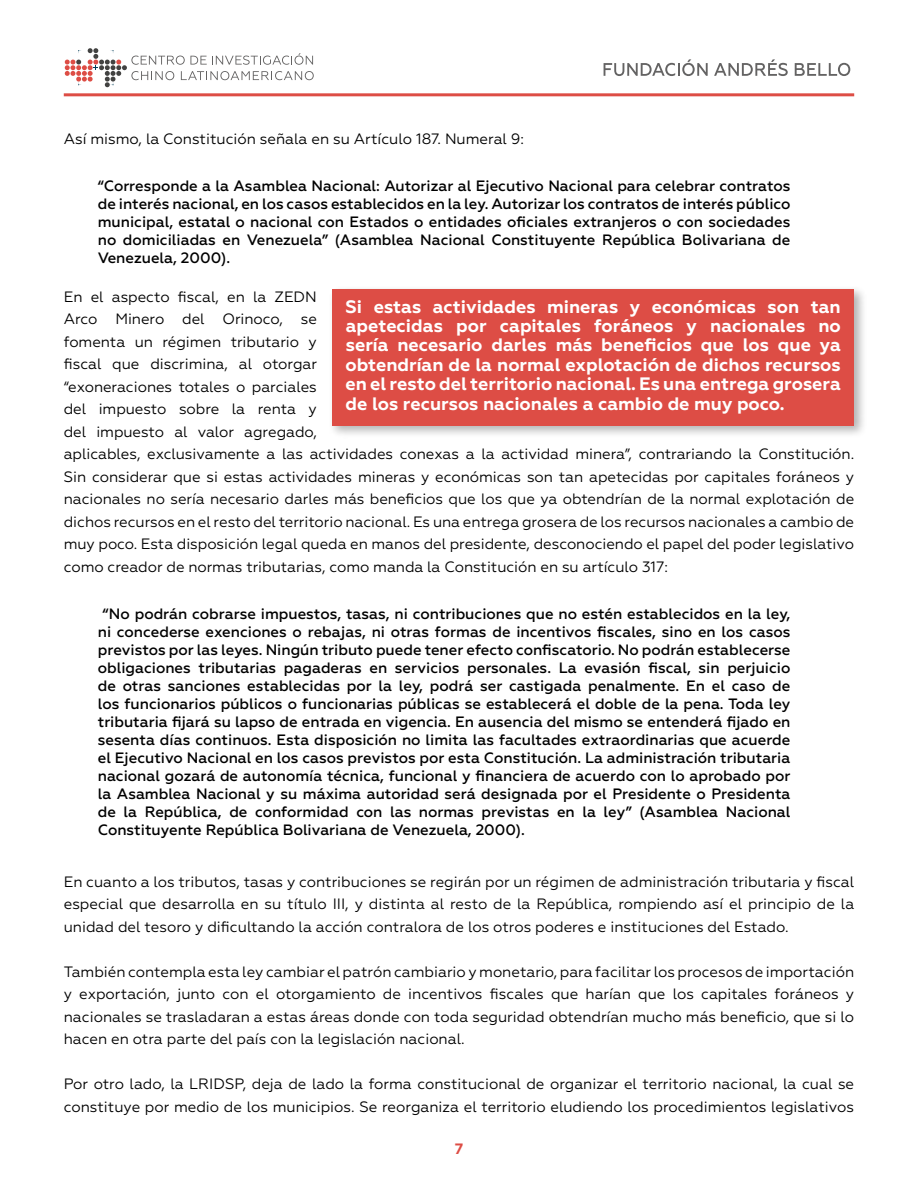
<style>
.page{position:relative;width:918px;height:1188px;background:#fff}
.page>*{position:absolute;margin:0;border:0;box-sizing:border-box;transform-origin:0 0}
.t1{font:700 18px/19.4px "Geometria";color:#fff;text-align:justify}
.t2{font:15px/22.5px "Geometria";letter-spacing:-.005em;color:#000}
.t3{font:500 15px/18px "Geometria";color:#000;text-align:justify}
.t4{font:700 15px "Geometria";color:#dd4d45}
</style>
<div class="page">
<svg style="left:65px;top:48px;width:249px;height:39px"></svg>
<svg style="left:604px;top:59px;width:104px;height:17px"></svg>
<svg style="left:714px;top:59px;width:74px;height:17px"></svg>
<svg style="left:795px;top:63px;width:55px;height:13px"></svg>
<hr style="left:64px;top:93px;width:790px;height:3px;background:#dd4d45">
<div style="left:329px;top:286px;width:538px;height:153px;background:#000;opacity:.3"></div>
<div style="left:332px;top:290px;width:522px;height:136px;background:#dd4d45"></div>
<p class="t2" style="left:64px;top:128px;width:462px">Así mismo, la Constitución señala en su Artículo 187. Numeral 9:</p>
<p class="t3" style="left:98px;top:177px;width:694px">“Corresponde a la Asamblea Nacional: Autorizar al Ejecutivo Nacional para celebrar contratos de interés nacional, en los casos establecidos en la ley. Autorizar los contratos de interés público municipal, estatal o nacional con Estados o entidades oficiales extranjeros o con sociedades no domiciliadas en Venezuela” (Asamblea Nacional Constituyente República Bolivariana de Venezuela, 2000).</p>
<p class="t2" style="left:64px;top:285px;width:792px">En el aspecto fiscal, en la ZEDN<br>Arco Minero del Orinoco, se<br>fomenta un régimen tributario y<br>fiscal que discrimina, al otorgar<br>“exoneraciones totales o parciales<br>del impuesto sobre la renta y<br>del impuesto al valor agregado,<br>aplicables, exclusivamente a las actividades conexas a la actividad minera”, contrariando la Constitución.<br>Sin considerar que si estas actividades mineras y económicas son tan apetecidas por capitales foráneos y nacionales no sería necesario darles más beneficios que los que ya obtendrían de la normal explotación de dichos recursos en el resto del territorio nacional. Es una entrega grosera de los recursos nacionales a cambio de muy poco. Esta disposición legal queda en manos del presidente, desconociendo el papel del poder legislativo como creador de normas tributarias, como manda la Constitución en su artículo 317:</p>
<p class="t3" style="left:98px;top:604px;width:694px;text-indent:5px">“No podrán cobrarse impuestos, tasas, ni contribuciones que no estén establecidos en la ley, ni concederse exenciones o rebajas, ni otras formas de incentivos fiscales, sino en los casos previstos por las leyes. Ningún tributo puede tener efecto confiscatorio. No podrán establecerse obligaciones tributarias pagaderas en servicios personales. La evasión fiscal, sin perjuicio de otras sanciones establecidas por la ley, podrá ser castigada penalmente. En el caso de los funcionarios públicos o funcionarias públicas se establecerá el doble de la pena. Toda ley tributaria fijará su lapso de entrada en vigencia. En ausencia del mismo se entenderá fijado en sesenta días continuos. Esta disposición no limita las facultades extraordinarias que acuerde el Ejecutivo Nacional en los casos previstos por esta Constitución. La administración tributaria nacional gozará de autonomía técnica, funcional y financiera de acuerdo con lo aprobado por la Asamblea Nacional y su máxima autoridad será designada por el Presidente o Presidenta de la República, de conformidad con las normas previstas en la ley” (Asamblea Nacional Constituyente República Bolivariana de Venezuela, 2000).</p>
<p class="t2" style="left:64px;top:870px;width:792px;text-align:justify">En cuanto a los tributos, tasas y contribuciones se regirán por un régimen de administración tributaria y fiscal especial que desarrolla en su título III, y distinta al resto de la República, rompiendo así el principio de la unidad del tesoro y dificultando la acción contralora de los otros poderes e instituciones del Estado.</p>
<p class="t2" style="left:64px;top:960px;width:792px;text-align:justify">También contempla esta ley cambiar el patrón cambiario y monetario, para facilitar los procesos de importación y exportación, junto con el otorgamiento de incentivos fiscales que harían que los capitales foráneos y nacionales se trasladaran a estas áreas donde con toda seguridad obtendrían mucho más beneficio, que si lo hacen en otra parte del país con la legislación nacional.</p>
<p class="t2" style="left:64px;top:1073px;width:792px">Por otro lado, la LRIDSP, deja de lado la forma constitucional de organizar el territorio nacional, la cual se constituye por medio de los municipios. Se reorganiza el territorio eludiendo los procedimientos legislativos</p>
<p class="t1" style="left:346px;top:297px;width:497px">Si estas actividades mineras y económicas son tan apetecidas por capitales foráneos y nacionales no sería necesario darles más beneficios que los que ya obtendrían de la normal explotación de dichos recursos en el resto del territorio nacional. Es una entrega grosera de los recursos nacionales a cambio de muy poco.</p>
<p class="t4" style="left:455px;top:1140px;width:10px">7</p>
</div>
